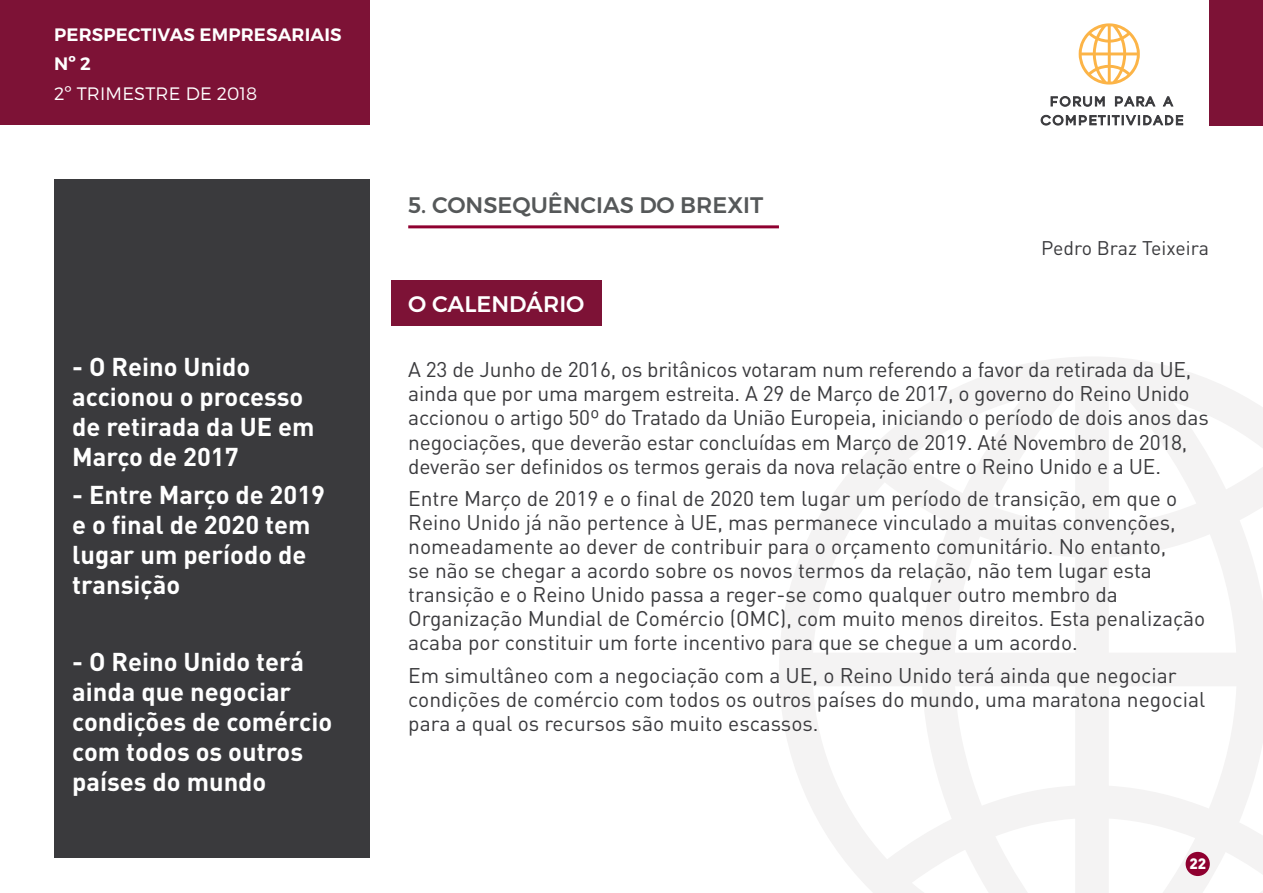
<style>
.page{position:relative;width:1263px;height:893px;background:#fff}
.page>*{position:absolute;margin:0;border:0;box-sizing:border-box;transform-origin:0 0}
.t1{font:700 25.5px/30px "DIN Pro";color:#fff}
.t2{font:500 22.5px "Montserrat";color:#555859}
.t3{font:500 22.5px "Montserrat";color:#fff}
.t4{font:21px/24px "DIN Pro";color:#3a3a3d}
.t5{font:19.5px "DIN Pro";color:#3a3a3d}
.t6{font:600 18px/29.5px "Montserrat";letter-spacing:.01em;color:#fff}
.t7{font:300 18px "Montserrat";letter-spacing:.01em;color:#fff}
.t8{font:900 15px "DIN Pro";color:#fff}
</style>
<div class="page">
<div style="left:54px;top:179px;width:316px;height:678px;background:#3a3a3d"></div>
<svg style="left:779px;top:357px;width:484px;height:536px"></svg>
<div style="left:0;top:0;width:370px;height:125px;background:#7d1236"></div>
<div style="left:1210px;top:0;width:53px;height:125px;background:#7d1236"></div>
<svg style="left:1079px;top:23px;width:61px;height:62px"></svg>
<svg style="left:1050px;top:96px;width:55px;height:11px"></svg>
<svg style="left:1115px;top:96px;width:41px;height:11px"></svg>
<svg style="left:1162px;top:96px;width:12px;height:11px"></svg>
<svg style="left:1040px;top:114px;width:143px;height:12px"></svg>
<div style="left:1185px;top:852px;width:25px;height:24px;background:#8f0030;border-radius:50%"></div>
<div style="left:391px;top:280px;width:211px;height:46px;background:#7d1236"></div>
<hr style="left:408px;top:225px;width:371px;height:3px;background:#8f0030">
<p class="t6" style="left:54px;top:20px;width:289px">PERSPECTIVAS EMPRESARIAIS<br>Nº 2</p>
<p class="t7" style="left:54px;top:82px;width:205px">2º TRIMESTRE DE 2018</p>
<p class="t1" style="left:72px;top:351px;width:244px">- O Reino Unido accionou o processo de retirada da UE em<br>Março de 2017</p>
<p class="t1" style="left:72px;top:479px;width:254px">- Entre Março de 2019 e o final de 2020 tem lugar um período de transição</p>
<p class="t1" style="left:72px;top:646px;width:261px">- O Reino Unido terá ainda que negociar condições de comércio com todos os outros países do mundo</p>
<p class="t2" style="left:408px;top:191px;width:357px">5. CONSEQUÊNCIAS DO BREXIT</p>
<p class="t3" style="left:408px;top:291px;width:178px">O CALENDÁRIO</p>
<p class="t5" style="left:1041px;top:235px;width:169px">Pedro Braz Teixeira</p>
<p class="t4" style="left:408px;top:357px;width:802px">A 23 de Junho de 2016, os britânicos votaram num referendo a favor da retirada da UE, ainda que por uma margem estreita. A 29 de Março de 2017, o governo do Reino Unido accionou o artigo 50º do Tratado da União Europeia, iniciando o período de dois anos das negociações, que deverão estar concluídas em Março de 2019. Até Novembro de 2018, deverão ser definidos os termos gerais da nova relação entre o Reino Unido e a UE.</p>
<p class="t4" style="left:408px;top:486px;width:798px">Entre Março de 2019 e o final de 2020 tem lugar um período de transição, em que o Reino Unido já não pertence à UE, mas permanece vinculado a muitas convenções, nomeadamente ao dever de contribuir para o orçamento comunitário. No entanto,<br>se não se chegar a acordo sobre os novos termos da relação, não tem lugar esta transição e o Reino Unido passa a reger-se como qualquer outro membro da Organização Mundial de Comércio (OMC), com muito menos direitos. Esta penalização acaba por constituir um forte incentivo para que se chegue a um acordo.</p>
<p class="t4" style="left:408px;top:662px;width:798px">Em simultâneo com a negociação com a UE, o Reino Unido terá ainda que negociar condições de comércio com todos os outros países do mundo, uma maratona negocial para a qual os recursos são muito escassos.</p>
<p class="t8" style="left:1189px;top:853px;width:18px">22</p>
</div>
